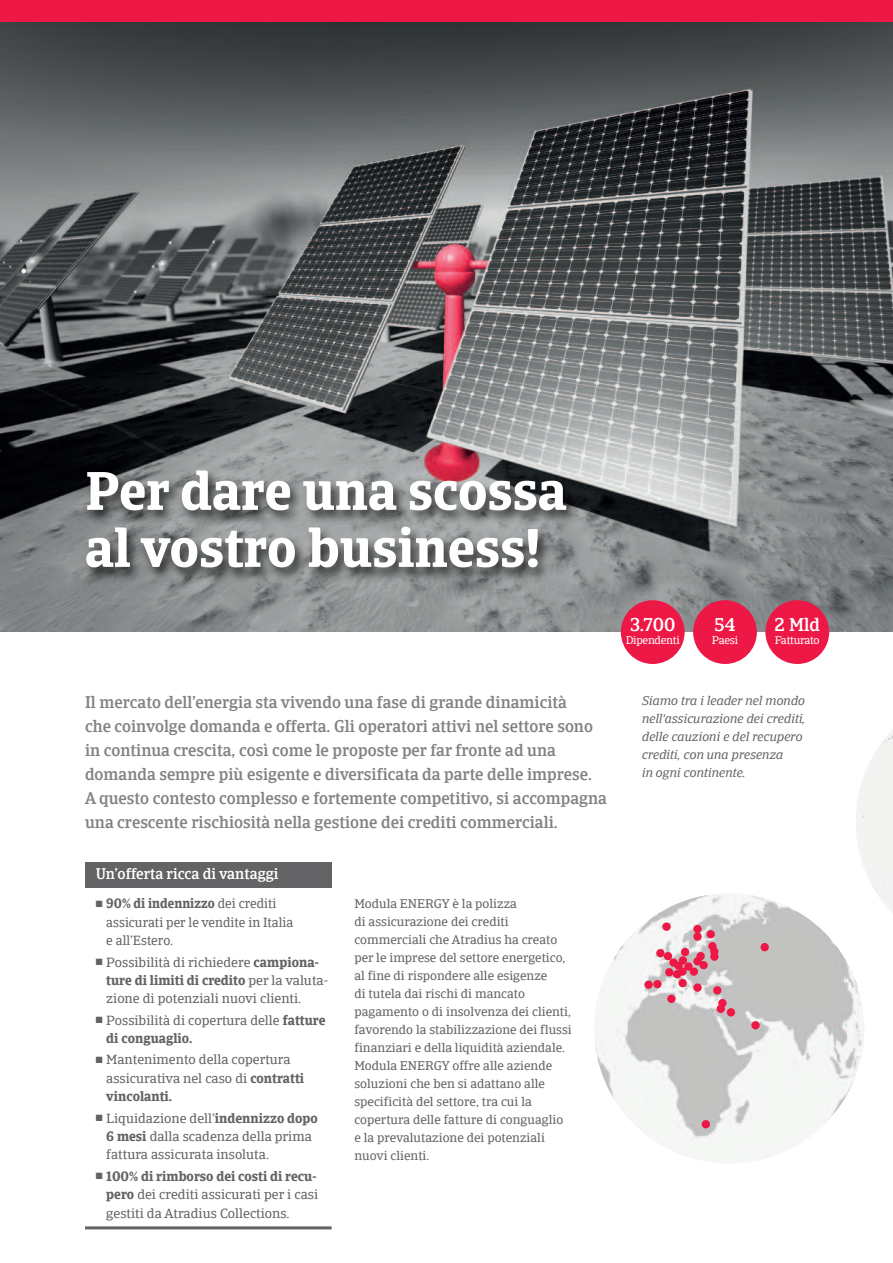
<style>
.page{position:relative;width:893px;height:1263px;background:#fff}
.page>*{position:absolute;margin:0;border:0;box-sizing:border-box;transform-origin:0 0}
.t1{font:700 54px/57px "Catalana";color:#fff}
.t2{font:500 18px "Catalana";color:#fff}
.t3{font:500 16.5px/24px "Catalana";color:#808285}
.t4{font:500 15px "Catalana";color:#fff}
.t5{font:13.5px/18.3px "Catalana";color:#636366}
.t6{font:13.5px/18.3px "Catalana";color:#636366;scale:.96 1}
.t7{font:12.75px/18px "Catalana";color:#636366}
.t8{font:italic 12.75px/18px "Catalana";color:#636366}
.t9{font:11.25px "Catalana";letter-spacing:-.025em;color:#fff}
.s1{font-weight:700}
</style>
<div class="page">
<img style="left:0;top:21px;width:893px;height:610px">
<img style="left:595px;top:893px;width:269px;height:266px">
<div style="left:678px;top:979px;width:9px;height:8px;background:#ed1845;border-radius:50%"></div>
<div style="left:665px;top:968px;width:8px;height:8px;background:#ed1845;border-radius:50%"></div>
<div style="left:653px;top:980px;width:9px;height:8px;background:#ed1845;border-radius:50%"></div>
<div style="left:702px;top:1120px;width:8px;height:8px;background:#ed1845;border-radius:50%"></div>
<div style="left:664px;top:952px;width:8px;height:8px;background:#ed1845;border-radius:50%"></div>
<div style="left:679px;top:956px;width:8px;height:9px;background:#ed1845;border-radius:50%"></div>
<div style="left:693px;top:983px;width:9px;height:9px;background:#ed1845;border-radius:50%"></div>
<div style="left:727px;top:1008px;width:8px;height:8px;background:#ed1845;border-radius:50%"></div>
<div style="left:718px;top:999px;width:9px;height:8px;background:#ed1845;border-radius:50%"></div>
<div style="left:717px;top:1005px;width:8px;height:8px;background:#ed1845;border-radius:50%"></div>
<div style="left:667px;top:995px;width:9px;height:8px;background:#ed1845;border-radius:50%"></div>
<div style="left:713px;top:986px;width:8px;height:8px;background:#ed1845;border-radius:50%"></div>
<div style="left:751px;top:1021px;width:9px;height:8px;background:#ed1845;border-radius:50%"></div>
<div style="left:708px;top:942px;width:9px;height:8px;background:#ed1845;border-radius:50%"></div>
<div style="left:710px;top:947px;width:8px;height:8px;background:#ed1845;border-radius:50%"></div>
<div style="left:710px;top:952px;width:8px;height:9px;background:#ed1845;border-radius:50%"></div>
<div style="left:696px;top:952px;width:9px;height:8px;background:#ed1845;border-radius:50%"></div>
<div style="left:699px;top:961px;width:9px;height:8px;background:#ed1845;border-radius:50%"></div>
<div style="left:693px;top:957px;width:9px;height:8px;background:#ed1845;border-radius:50%"></div>
<div style="left:760px;top:943px;width:9px;height:8px;background:#ed1845;border-radius:50%"></div>
<div style="left:644px;top:980px;width:9px;height:9px;background:#ed1845;border-radius:50%"></div>
<div style="left:674px;top:961px;width:9px;height:9px;background:#ed1845;border-radius:50%"></div>
<div style="left:690px;top:967px;width:8px;height:9px;background:#ed1845;border-radius:50%"></div>
<div style="left:656px;top:949px;width:9px;height:8px;background:#ed1845;border-radius:50%"></div>
<div style="left:662px;top:922px;width:9px;height:9px;background:#ed1845;border-radius:50%"></div>
<div style="left:678px;top:967px;width:8px;height:9px;background:#ed1845;border-radius:50%"></div>
<div style="left:673px;top:970px;width:8px;height:8px;background:#ed1845;border-radius:50%"></div>
<div style="left:684px;top:962px;width:9px;height:9px;background:#ed1845;border-radius:50%"></div>
<div style="left:681px;top:948px;width:8px;height:8px;background:#ed1845;border-radius:50%"></div>
<div style="left:707px;top:930px;width:8px;height:8px;background:#ed1845;border-radius:50%"></div>
<div style="left:693px;top:925px;width:9px;height:8px;background:#ed1845;border-radius:50%"></div>
<div style="left:693px;top:932px;width:9px;height:9px;background:#ed1845;border-radius:50%"></div>
<div style="left:669px;top:958px;width:9px;height:9px;background:#ed1845;border-radius:50%"></div>
<img style="left:856px;top:730px;width:37px;height:227px">
<div style="left:0;top:0;width:893px;height:21px;background:#ed1845"></div>
<img style="left:72px;top:457px;width:761px;height:178px">
<div style="left:621px;top:600px;width:64px;height:64px;background:#ed1845;border-radius:50%"></div>
<div style="left:693px;top:600px;width:64px;height:64px;background:#ed1845;border-radius:50%"></div>
<div style="left:765px;top:600px;width:64px;height:64px;background:#ed1845;border-radius:50%"></div>
<div style="left:85px;top:862px;width:247px;height:26px;background:#636366"></div>
<hr style="left:85px;top:1226px;width:247px;height:3px;background:#636366">
<h1 class="t1" style="left:85px;top:462px;width:483px">Per dare una scossa al vostro business!</h1>
<h2 class="t2" style="left:630px;top:613px;width:47px">3.700</h2>
<p class="t9" style="left:626px;top:632px;width:56px">Dipendenti</p>
<h2 class="t2" style="left:715px;top:613px;width:22px">54</h2>
<p class="t9" style="left:712px;top:632px;width:28px">Paesi</p>
<h2 class="t2" style="left:775px;top:613px;width:47px">2 Mld</h2>
<p class="t9" style="left:775px;top:632px;width:46px">Fatturato</p>
<p class="t3" style="left:85px;top:690px;width:524px">Il mercato dell’energia sta vivendo una fase di grande dinamicità<br>che coinvolge domanda e offerta. Gli operatori attivi nel settore sono in continua crescita, così come le proposte per far fronte ad una domanda sempre più esigente e diversificata da parte delle imprese.<br>A questo contesto complesso e fortemente competitivo, si accompagna una crescente rischiosità nella gestione dei crediti commerciali.</p>
<p class="t4" style="left:96px;top:864px;width:184px">Un’offerta ricca di vantaggi</p>
<p class="t6" style="left:106px;top:894px;width:196px;text-indent:-11px">■ <span class="s1">90% di indennizzo</span> dei crediti assicurati per le vendite in Italia e all’Estero.</p>
<p class="t5" style="left:106px;top:953px;width:224px;text-indent:-11px">■ Possibilità di richiedere <span class="s1">campiona&shy;ture di limiti di credito</span> per la valuta&shy;zione di potenziali nuovi clienti.</p>
<p class="t5" style="left:106px;top:1011px;width:221px;text-indent:-11px">■ Possibilità di copertura delle <span class="s1">fatture di conguaglio.</span></p>
<p class="t5" style="left:106px;top:1050px;width:199px;text-indent:-11px">■ Mantenimento della copertura assicurativa nel caso di <span class="s1">contratti vincolanti.</span></p>
<p class="t5" style="left:106px;top:1109px;width:213px;text-indent:-11px">■ Liquidazione dell’<span class="s1">indennizzo dopo<br>6 mesi</span> dalla scadenza della prima fattura assicurata insoluta.</p>
<p class="t5" style="left:106px;top:1167px;width:213px;text-align:justify;text-indent:-11px">■ <span class="s1">100% di rimborso dei costi di recu&shy;pero</span> dei crediti assicurati per i casi gestiti da Atradius Collections.</p>
<p class="t7" style="left:354px;top:894px;width:219px">Modula ENERGY è la polizza<br>di assicurazione dei crediti commerciali che Atradius ha creato per le imprese del settore energetico, al fine di rispondere alle esigenze<br>di tutela dai rischi di mancato pagamento o di insolvenza dei clienti, favorendo la stabilizzazione dei flussi finanziari e della liquidità aziendale.<br>Modula ENERGY offre alle aziende soluzioni che ben si adattano alle specificità del settore, tra cui la copertura delle fatture di conguaglio e la prevalutazione dei potenziali nuovi clienti.</p>
<p class="t8" style="left:642px;top:691px;width:165px">Siamo tra i leader nel mondo nell'assicurazione dei crediti, delle cauzioni e del recupero crediti, con una presenza<br>in ogni continente.</p>
</div>
